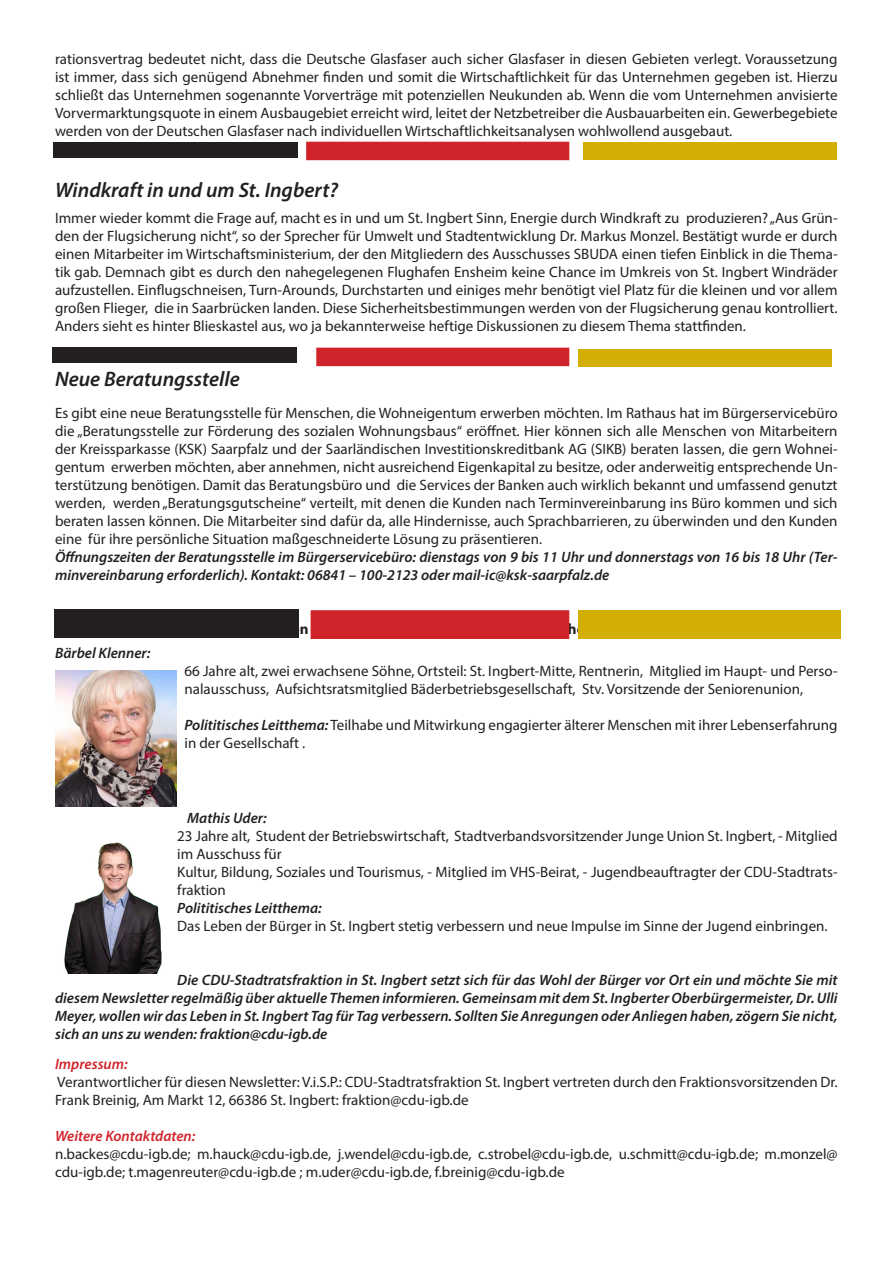
<style>
.page{position:relative;width:893px;height:1263px;background:#fff}
.page>*{position:absolute;margin:0;border:0;box-sizing:border-box;transform-origin:0 0}
.t1{font:italic 600 21px "Myriad Pro";color:#231f20}
.t2{font:15px/18px "Myriad Pro";color:#231f20}
.t3{font:italic 600 15px/18px "Myriad Pro";color:#231f20}
.t4{font:italic 600 15px "Myriad Pro";color:#d1232a}
.s1{font-weight:600;font-style:italic}
</style>
<div class="page">
<div style="left:53px;top:143px;width:245px;height:15px;background:#231f20"></div>
<div style="left:306px;top:142px;width:263px;height:18px;background:#d1232a"></div>
<div style="left:584px;top:143px;width:252px;height:17px;background:#d3ae05"></div>
<div style="left:53px;top:348px;width:244px;height:15px;background:#231f20"></div>
<div style="left:316px;top:348px;width:253px;height:18px;background:#d1232a"></div>
<div style="left:578px;top:350px;width:253px;height:17px;background:#d3ae05"></div>
<div style="left:54px;top:609px;width:244px;height:29px;background:#231f20"></div>
<div style="left:311px;top:610px;width:258px;height:29px;background:#d1232a;border:2px solid #d1232a"></div>
<div style="left:578px;top:610px;width:262px;height:28px;background:#d3ae05"></div>
<img style="left:55px;top:671px;width:121px;height:136px">
<img style="left:64px;top:842px;width:98px;height:132px">
<p class="t2" style="left:55px;top:50px;width:784px;text-align:justify">rationsvertrag bedeutet nicht, dass die Deutsche Glasfaser auch sicher Glasfaser in diesen Gebieten verlegt. Voraussetzung ist immer, dass sich genügend Abnehmer finden und somit die Wirtschaftlichkeit für das Unternehmen gegeben ist. Hierzu schließt das Unternehmen sogenannte Vorverträge mit potenziellen Neukunden ab. Wenn die vom Unternehmen anvisierte Vorvermarktungsquote in einem Ausbaugebiet erreicht wird, leitet der Netzbetreiber die Ausbauarbeiten ein. Gewerbegebiete werden von der Deutschen Glasfaser nach individuellen Wirtschaftlichkeitsanalysen wohlwollend ausgebaut.</p>
<p class="t1" style="left:55px;top:177px;width:285px">Windkraft in und um St. Ingbert?</p>
<p class="t2" style="left:55px;top:209px;width:784px;text-align:justify">Immer wieder kommt die Frage auf, macht es in und um St. Ingbert Sinn, Energie durch Windkraft zu produzieren? „Aus Grün&shy;den der Flugsicherung nicht“, so der Sprecher für Umwelt und Stadtentwicklung Dr. Markus Monzel. Bestätigt wurde er durch einen Mitarbeiter im Wirtschaftsministerium, der den Mitgliedern des Ausschusses SBUDA einen tiefen Einblick in die Thema&shy;tik gab. Demnach gibt es durch den nahegelegenen Flughafen Ensheim keine Chance im Umkreis von St. Ingbert Windräder aufzustellen. Einflugschneisen, Turn-Arounds, Durchstarten und einiges mehr benötigt viel Platz für die kleinen und vor allem großen Flieger, die in Saarbrücken landen. Diese Sicherheitsbestimmungen werden von der Flugsicherung genau kontrolliert.<br>Anders sieht es hinter Blieskastel aus, wo ja bekannterweise heftige Diskussionen zu diesem Thema stattfinden.</p>
<p class="t1" style="left:55px;top:366px;width:186px">Neue Beratungsstelle</p>
<p class="t2" style="left:55px;top:403px;width:784px;text-align:justify">Es gibt eine neue Beratungsstelle für Menschen, die Wohneigentum erwerben möchten. Im Rathaus hat im Bürgerservicebüro die „Beratungsstelle zur Förderung des sozialen Wohnungsbaus“ eröffnet. Hier können sich alle Menschen von Mitarbeitern der Kreissparkasse (KSK) Saarpfalz und der Saarländischen Investitionskreditbank AG (SIKB) beraten lassen, die gern Wohnei&shy;gentum erwerben möchten, aber annehmen, nicht ausreichend Eigenkapital zu besitze, oder anderweitig entsprechende Un&shy;terstützung benötigen. Damit das Beratungsbüro und die Services der Banken auch wirklich bekannt und umfassend genutzt werden, werden „Beratungsgutscheine“ verteilt, mit denen die Kunden nach Terminvereinbarung ins Büro kommen und sich beraten lassen können. Die Mitarbeiter sind dafür da, alle Hindernisse, auch Sprachbarrieren, zu überwinden und den Kunden eine für ihre persönliche Situation maßgeschneiderte Lösung zu präsentieren.</p>
<p class="t3" style="left:55px;top:547px;width:784px">Öffnungszeiten der Beratungsstelle im Bürgerservicebüro: dienstags von 9 bis 11 Uhr und donnerstags von 16 bis 18 Uhr (Ter&shy;minvereinbarung erforderlich). Kontakt: 06841 – 100-2123 oder mail-ic@ksk-saarpfalz.de</p>
<p class="t3" style="left:55px;top:643px;width:97px">Bärbel Klenner:</p>
<p class="t2" style="left:184px;top:661px;width:655px">66 Jahre alt, zwei erwachsene Söhne, Ortsteil: St. Ingbert-Mitte, Rentnerin, Mitglied im Haupt- und Perso&shy;nalausschuss, Aufsichtsratsmitglied Bäderbetriebsgesellschaft, Stv. Vorsitzende der Seniorenunion,</p>
<p class="t2" style="left:184px;top:715px;width:655px"><span class="s1">Polititisches Leitthema:</span> Teilhabe und Mitwirkung engagierter älterer Menschen mit ihrer Lebenserfahrung in der Gesellschaft .</p>
<p class="t3" style="left:187px;top:809px;width:81px">Mathis Uder:</p>
<p class="t2" style="left:177px;top:827px;width:662px">23 Jahre alt, Student der Betriebswirtschaft, Stadtverbandsvorsitzender Junge Union St. Ingbert, - Mitglied im Ausschuss für</p>
<p class="t2" style="left:177px;top:863px;width:662px">Kultur, Bildung, Soziales und Tourismus, - Mitglied im VHS-Beirat, - Jugendbeauftragter der CDU-Stadtrats&shy;fraktion</p>
<p class="t3" style="left:177px;top:899px;width:146px">Polititisches Leitthema:</p>
<p class="t2" style="left:177px;top:917px;width:652px">Das Leben der Bürger in St. Ingbert stetig verbessern und neue Impulse im Sinne der Jugend einbringen.</p>
<p class="t3" style="left:55px;top:971px;width:784px;text-align:justify;text-indent:122px">Die CDU-Stadtratsfraktion in St. Ingbert setzt sich für das Wohl der Bürger vor Ort ein und möchte Sie mit diesem Newsletter regelmäßig über aktuelle Themen informieren. Gemeinsam mit dem St. Ingberter Oberbürgermeister, Dr. Ulli Meyer, wollen wir das Leben in St. Ingbert Tag für Tag verbessern. Sollten Sie Anregungen oder Anliegen haben, zögern Sie nicht, sich an uns zu wenden: fraktion@cdu-igb.de</p>
<p class="t4" style="left:55px;top:1055px;width:74px">Impressum:</p>
<p class="t2" style="left:55px;top:1073px;width:784px">Verantwortlicher für diesen Newsletter: V.i.S.P.: CDU-Stadtratsfraktion St. Ingbert vertreten durch den Fraktionsvorsitzenden Dr.<br>Frank Breinig, Am Markt 12, 66386 St. Ingbert: fraktion@cdu-igb.de</p>
<p class="t4" style="left:55px;top:1127px;width:142px">Weitere Kontaktdaten:</p>
<p class="t2" style="left:55px;top:1145px;width:784px">n.backes@cdu-igb.de; m.hauck@cdu-igb.de, j.wendel@cdu-igb.de, c.strobel@cdu-igb.de, u.schmitt@cdu-igb.de; m.monzel@ cdu-igb.de; t.magenreuter@cdu-igb.de ; m.uder@cdu-igb.de, f.breinig@cdu-igb.de</p>
</div>
